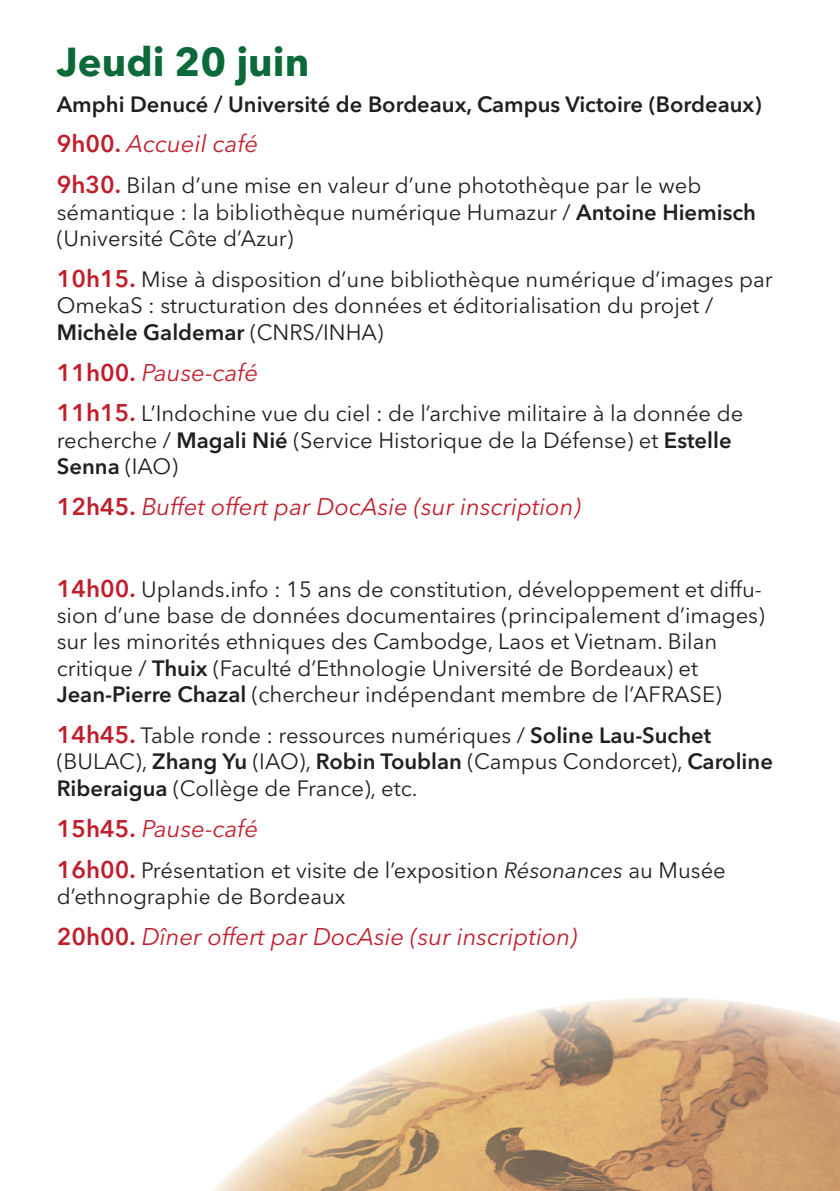
<style>
.page{position:relative;width:840px;height:1191px;background:#fff}
.page>*{position:absolute;margin:0;border:0;box-sizing:border-box;transform-origin:0 0}
.t1{font:700 40px "Avenir Next LT Pro";color:#0b693a}
.t2{font:italic 24px "Avenir Next LT Pro";color:#c01f2e}
.t3{font:22px/26.4px "Avenir Next LT Pro";color:#231f20}
.t4{font:600 22px "Avenir Next LT Pro";color:#231f20}
.s1{font-weight:600;font-style:normal}
.s2{font-weight:600;font-size:24px;color:#c01f2e}
.s3{font-weight:600}
.s4{font-style:italic}
</style>
<div class="page">
<img style="left:212px;top:997px;width:627px;height:194px">
<h1 class="t1" style="left:57px;top:37px;width:254px">Jeudi 20 juin</h1>
<p class="t4" style="left:57px;top:91px;width:706px">Amphi Denucé / Université de Bordeaux, Campus Victoire (Bordeaux)</p>
<p class="t2" style="left:57px;top:130px;width:203px"><span class="s1">9h00.</span> Accueil café</p>
<p class="t3" style="left:57px;top:172px;width:700px"><span class="s2">9h30.</span> Bilan d’une mise en valeur d’une photothèque par le web sémantique : la bibliothèque numérique Humazur / <span class="s3">Antoine Hiemisch </span>(Université Côte d’Azur)</p>
<p class="t3" style="left:57px;top:266px;width:717px"><span class="s2">10h15.</span> Mise à disposition d’une bibliothèque numérique d’images par<br>OmekaS : structuration des données et éditorialisation du projet /<br><span class="s3">Michèle Galdemar</span> (CNRS/INHA)</p>
<p class="t2" style="left:57px;top:358px;width:203px"><span class="s1">11h00.</span> Pause-café</p>
<p class="t3" style="left:57px;top:400px;width:687px"><span class="s2">11h15.</span> L’Indochine vue du ciel : de l’archive militaire à la donnée de recherche / <span class="s3">Magali Nié</span> (Service Historique de la Défense) et <span class="s3">Estelle<br>Senna</span> (IAO)</p>
<p class="t2" style="left:57px;top:492px;width:525px"><span class="s1">12h45.</span> Buffet offert par DocAsie (sur inscription)</p>
<p class="t3" style="left:57px;top:575px;width:709px"><span class="s2">14h00.</span> Uplands.info : 15 ans de constitution, développement et diffu&shy;sion d’une base de données documentaires (principalement d’images) sur les minorités ethniques des Cambodge, Laos et Vietnam. Bilan critique / <span class="s3">Thuix</span> (Faculté d’Ethnologie Université de Bordeaux) et <span class="s3">Jean-Pierre Chazal</span> (chercheur indépendant membre de l’AFRASE)</p>
<p class="t3" style="left:57px;top:722px;width:717px"><span class="s2">14h45.</span> Table ronde : ressources numériques / <span class="s3">Soline Lau-Suchet </span>(BULAC), <span class="s3">Zhang Yu</span> (IAO), <span class="s3">Robin Toublan</span> (Campus Condorcet), <span class="s3">Caroline<br>Riberaigua</span> (Collège de France), etc.</p>
<p class="t2" style="left:57px;top:814px;width:203px"><span class="s1">15h45.</span> Pause-café</p>
<p class="t3" style="left:57px;top:856px;width:670px"><span class="s2">16h00.</span> Présentation et visite de l’exposition <span class="s4">Résonances</span> au Musée d’ethnographie de Bordeaux</p>
<p class="t2" style="left:57px;top:922px;width:522px"><span class="s1">20h00.</span> Dîner offert par DocAsie (sur inscription)</p>
</div>
